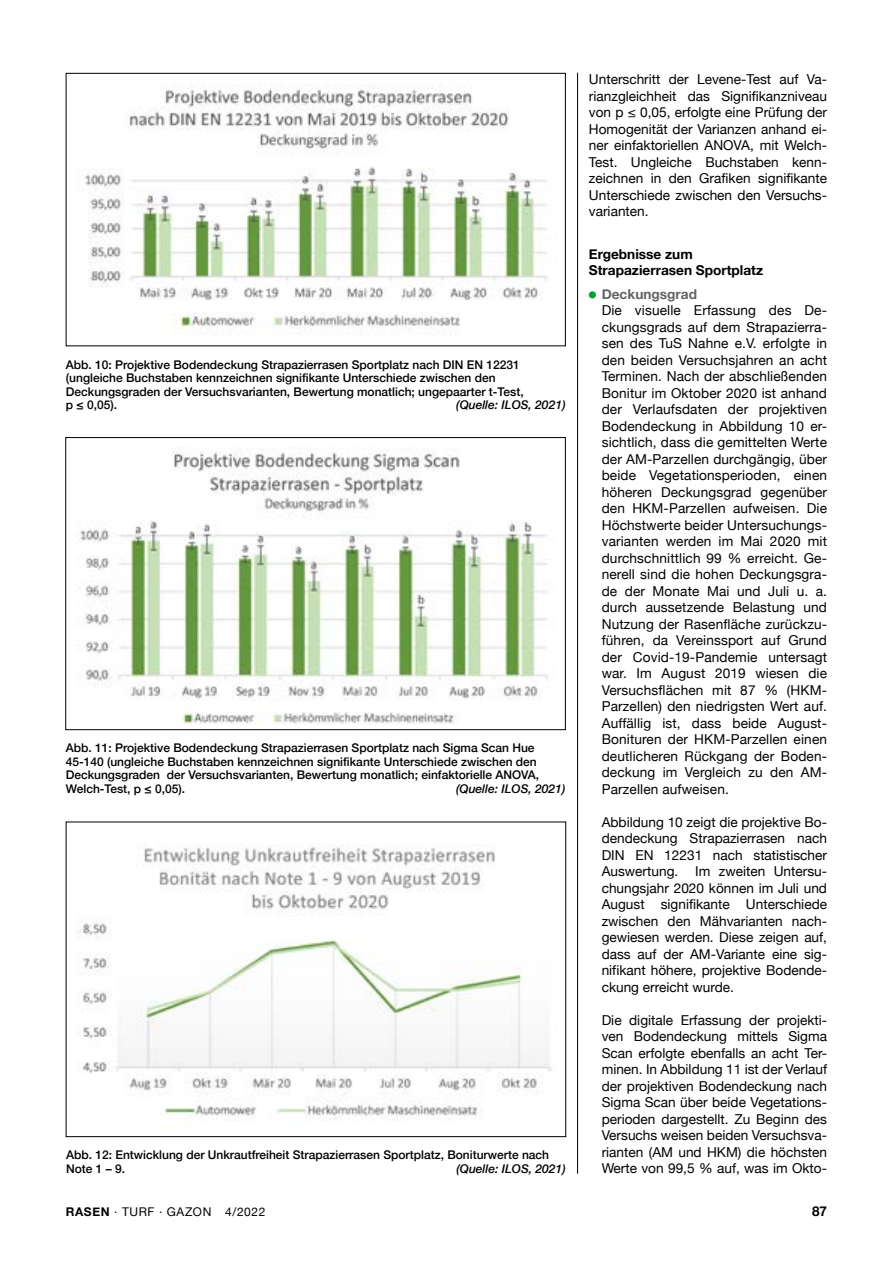
<style>
.page{position:relative;width:893px;height:1263px;background:#fff}
.page>*{position:absolute;margin:0;border:0;box-sizing:border-box;transform-origin:0 0}
.t1{font:13.65px/16.5px "Helvetica Neue";letter-spacing:.01em;color:#000;text-align:justify}
.t2{font:700 13.65px/16.2px "Helvetica Neue";color:#000}
.t3{font:700 13.5px "Helvetica Neue";color:#000}
.t4{font:500 12px/13.5px "Helvetica Neue";color:#000}
.t5{font:italic 500 12px "Helvetica Neue";color:#000}
.t6{font:12px "Helvetica Neue";letter-spacing:.05em;color:#000}
.s1{font-family:"European Pi One";font-size:9px;color:#00a231}
.s2{font-weight:700;color:#626463}
.s3{font-weight:700}
</style>
<div class="page">
<hr style="left:577px;top:73px;width:1px;height:1101px;background:#000">
<img style="left:85px;top:85px;width:463px;height:251px">
<div style="left:66px;top:73px;width:500px;height:273px;border:1px solid #000"></div>
<img style="left:79px;top:449px;width:469px;height:276px">
<div style="left:66px;top:437px;width:500px;height:293px;border:1px solid #000"></div>
<img style="left:76px;top:844px;width:476px;height:277px">
<div style="left:66px;top:822px;width:500px;height:315px;border:1px solid #000"></div>
<p class="t4" style="left:66px;top:357px;width:459px">Abb. 10: Projektive Bodendeckung Strapazierrasen Sportplatz nach DIN EN 12231 (ungleiche Buchstaben kennzeichnen signifikante Unterschiede zwischen den Deckungsgraden der Versuchsvarianten, Bewertung monatlich; ungepaarter t-Test, p ≤ 0,05).</p>
<p class="t5" style="left:456px;top:395px;width:111px">(Quelle: ILOS, 2021)</p>
<p class="t4" style="left:66px;top:740px;width:475px">Abb. 11: Projektive Bodendeckung Strapazierrasen Sportplatz nach Sigma Scan Hue 45-140 (ungleiche Buchstaben kennzeichnen signifikante Unterschiede zwischen den Deckungsgraden der Versuchsvarianten, Bewertung monatlich; einfaktorielle ANOVA, Welch-Test, p ≤ 0,05).</p>
<p class="t5" style="left:456px;top:778px;width:111px">(Quelle: ILOS, 2021)</p>
<p class="t4" style="left:66px;top:1147px;width:485px">Abb. 12: Entwicklung der Unkrautfreiheit Strapazierrasen Sportplatz, Boniturwerte nach<br>Note 1 – 9.</p>
<p class="t5" style="left:456px;top:1158px;width:111px">(Quelle: ILOS, 2021)</p>
<p class="t1" style="left:589px;top:72px;width:240px">Unterschritt der Levene-Test auf Va&shy;rianzgleichheit das Signifikanzniveau von p ≤ 0,05, erfolgte eine Prüfung der Homogenität der Varianzen anhand ei&shy;ner einfaktoriellen ANOVA, mit Welch-Test. Ungleiche Buchstaben kenn&shy;zeichnen in den Grafiken signifikante Unterschiede zwischen den Versuchs&shy;varianten.</p>
<p class="t2" style="left:589px;top:246px;width:176px">Ergebnisse zum<br>Strapazierrasen Sportplatz</p>
<p class="t1" style="left:602px;top:286px;width:227px;text-align:left;text-indent:-13px"><span class="s1">)</span> <span class="s2">Deckungsgrad<br></span>Die visuelle Erfassung des De&shy;ckungsgrads auf dem Strapazierra&shy;sen des TuS Nahne e.V. erfolgte in den beiden Versuchsjahren an acht Terminen. Nach der abschließenden Bonitur im Oktober 2020 ist anhand der Verlaufsdaten der projektiven Bodendeckung in Abbildung 10 er&shy;sichtlich, dass die gemittelten Werte der AM-Parzellen durchgängig, über beide Vegetationsperioden, einen höheren Deckungsgrad gegenüber den HKM-Parzellen aufweisen. Die Höchstwerte beider Untersuchungs&shy;varianten werden im Mai 2020 mit durchschnittlich 99 % erreicht. Ge&shy;nerell sind die hohen Deckungsgra&shy;de der Monate Mai und Juli u. a. durch aussetzende Belastung und Nutzung der Rasenfläche zurückzu&shy;führen, da Vereinssport auf Grund der Covid-19-Pandemie untersagt war. Im August 2019 wiesen die Versuchsflächen mit 87 % (HKM-Parzellen) den niedrigsten Wert auf.<br>Auffällig ist, dass beide August-Bonituren der HKM-Parzellen einen deutlicheren Rückgang der Boden&shy;deckung im Vergleich zu den AM-Parzellen aufweisen.</p>
<p class="t1" style="left:602px;top:814px;width:227px">Abbildung 10 zeigt die projektive Bo&shy;dendeckung Strapazierrasen nach DIN EN 12231 nach statistischer Auswertung. Im zweiten Untersu&shy;chungsjahr 2020 können im Juli und August signifikante Unterschiede zwischen den Mähvarianten nach&shy;gewiesen werden. Diese zeigen auf, dass auf der AM-Variante eine sig&shy;nifikant höhere, projektive Bodende&shy;ckung erreicht wurde.</p>
<p class="t1" style="left:602px;top:1012px;width:227px">Die digitale Erfassung der projekti&shy;ven Bodendeckung mittels Sigma Scan erfolgte ebenfalls an acht Ter&shy;minen. In Abbildung 11 ist der Verlauf der projektiven Bodendeckung nach Sigma Scan über beide Vegetations&shy;perioden dargestellt. Zu Beginn des Versuchs weisen beiden Versuchsva&shy;rianten (AM und HKM) die höchsten Werte von 99,5 % auf, was im Okto-</p>
<p class="t6" style="left:66px;top:1203px;width:201px"><span class="s3">RASEN</span> · TURF · GAZON 4/2022</p>
<p class="t3" style="left:812px;top:1200px;width:17px">87</p>
</div>
